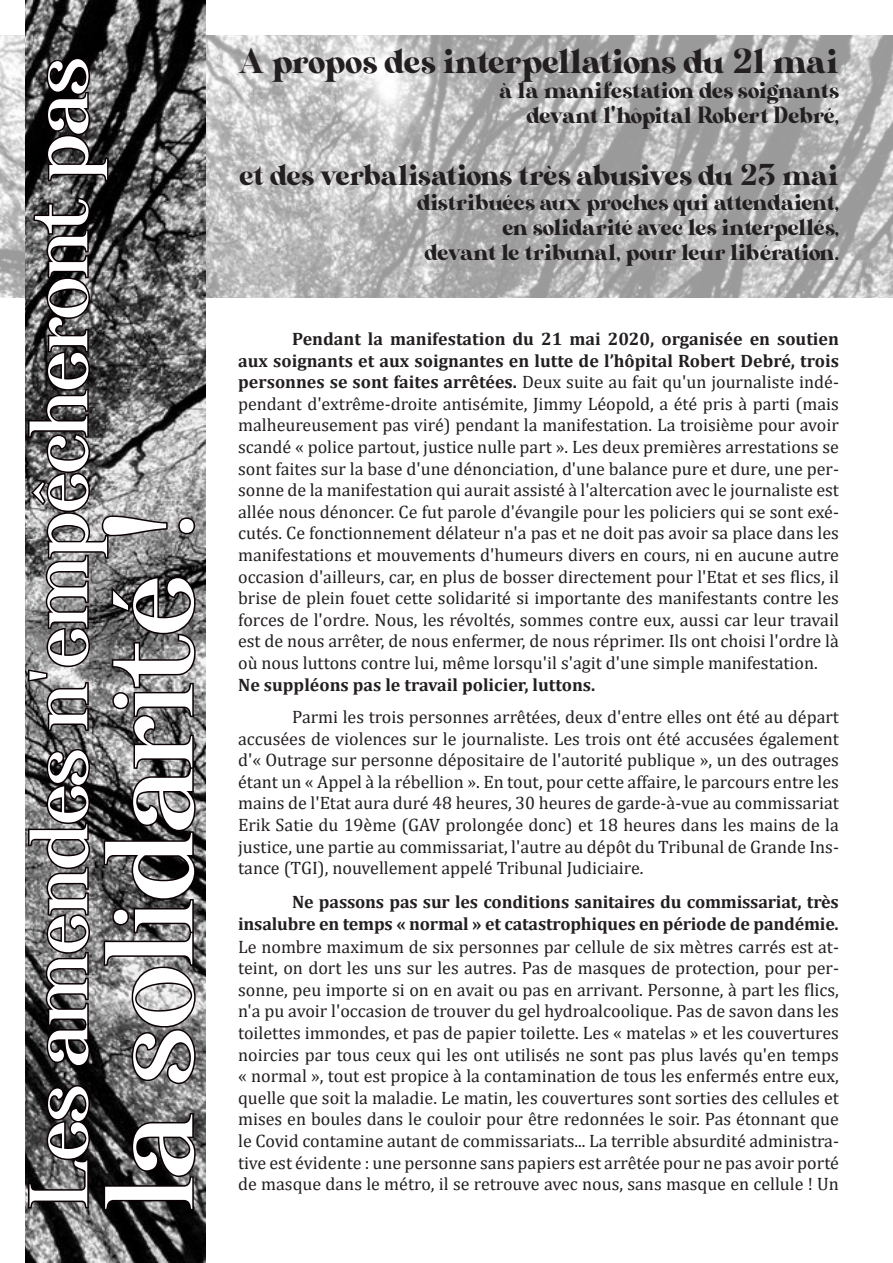
<style>
.page{position:relative;width:893px;height:1263px;background:#fff}
.page>*{position:absolute;margin:0;border:0;box-sizing:border-box;transform-origin:0 0}
.t1{font:124.5px "Afterglow";letter-spacing:.005em;color:#fff}
.t2{font:82.5px "Afterglow";letter-spacing:-.005em;color:#fff}
.t3{font:31.5px "AL Nevrada Personal Use Only";color:#231f20}
.t4{font:27px "AL Nevrada Personal Use Only";color:#231f20}
.t5{font:21px "AL Nevrada Personal Use Only";color:#231f20}
.t6{font:18px/21.6px "Cambria";color:#231f20;text-align:justify}
.t7{font:700 18px "Cambria";color:#231f20}
.s1{font-weight:700}
</style>
<div class="page">
<img style="left:0;top:35px;width:893px;height:263px">
<img style="left:26px;top:0;width:180px;height:1263px">
<svg style="left:45px;top:37px;width:65px;height:146px;background:#312e2f"></svg>
<svg style="left:26px;top:196px;width:171px;height:1016px;background:#5e5d5d"></svg>
<p class="t2" style="left:11px;top:1209px;width:1152px;rotate:-90deg">Les amendes n'empêcheront pas</p>
<p class="t1" style="left:76px;top:1209px;width:702px;rotate:-90deg">la solidarité !</p>
<p class="t3" style="left:239px;top:44px;width:602px">A propos des interpellations du 21 mai</p>
<p class="t5" style="left:500px;top:79px;width:341px">à la manifestation des soignants</p>
<p class="t5" style="left:527px;top:104px;width:314px">devant l'hôpital Robert Debré,</p>
<p class="t4" style="left:240px;top:159px;width:600px">et des verbalisations très abusives du 23 mai</p>
<p class="t5" style="left:417px;top:190px;width:423px">distribuées aux proches qui attendaient,</p>
<p class="t5" style="left:503px;top:215px;width:338px">en solidarité avec les interpellés,</p>
<p class="t5" style="left:425px;top:241px;width:416px">devant le tribunal, pour leur libération.</p>
<p class="t6" style="left:238px;top:328px;width:602px;text-indent:54px"><span class="s1">Pendant la manifestation du 21 mai 2020, organisée en soutien aux soignants et aux soignantes en lutte de l’hôpital Robert Debré, trois personnes se sont faites arrêtées.</span> Deux suite au fait qu'un journaliste indé&shy;pendant d'extrême-droite antisémite, Jimmy Léopold, a été pris à parti (mais malheureusement pas viré) pendant la manifestation. La troisième pour avoir scandé « police partout, justice nulle part ». Les deux premières arrestations se sont faites sur la base d'une dénonciation, d'une balance pure et dure, une per&shy;sonne de la manifestation qui aurait assisté à l'altercation avec le journaliste est allée nous dénoncer. Ce fut parole d'évangile pour les policiers qui se sont exé&shy;cutés. Ce fonctionnement délateur n'a pas et ne doit pas avoir sa place dans les manifestations et mouvements d'humeurs divers en cours, ni en aucune autre occasion d'ailleurs, car, en plus de bosser directement pour l'Etat et ses flics, il brise de plein fouet cette solidarité si importante des manifestants contre les forces de l'ordre. Nous, les révoltés, sommes contre eux, aussi car leur travail est de nous arrêter, de nous enfermer, de nous réprimer. Ils ont choisi l'ordre là où nous luttons contre lui, même lorsqu'il s'agit d'une simple manifestation.</p>
<p class="t7" style="left:238px;top:672px;width:359px">Ne suppléons pas le travail policier, luttons.</p>
<p class="t6" style="left:238px;top:706px;width:602px;text-indent:54px">Parmi les trois personnes arrêtées, deux d'entre elles ont été au départ accusées de violences sur le journaliste. Les trois ont été accusées également d'« Outrage sur personne dépositaire de l'autorité publique », un des outrages étant un « Appel à la rébellion ». En tout, pour cette affaire, le parcours entre les mains de l'Etat aura duré 48 heures, 30 heures de garde-à-vue au commissariat Erik Satie du 19ème (GAV prolongée donc) et 18 heures dans les mains de la justice, une partie au commissariat, l'autre au dépôt du Tribunal de Grande Ins&shy;tance (TGI), nouvellement appelé Tribunal Judiciaire.</p>
<p class="t6" style="left:238px;top:890px;width:602px;text-indent:54px"><span class="s1">Ne passons pas sur les conditions sanitaires du commissariat, très insalubre en temps « normal » et catastrophiques en période de pandémie.<br></span>Le nombre maximum de six personnes par cellule de six mètres carrés est at&shy;teint, on dort les uns sur les autres. Pas de masques de protection, pour per&shy;sonne, peu importe si on en avait ou pas en arrivant. Personne, à part les flics, n'a pu avoir l'occasion de trouver du gel hydroalcoolique. Pas de savon dans les toilettes immondes, et pas de papier toilette. Les « matelas » et les couvertures noircies par tous ceux qui les ont utilisés ne sont pas plus lavés qu'en temps « normal », tout est propice à la contamination de tous les enfermés entre eux, quelle que soit la maladie. Le matin, les couvertures sont sorties des cellules et mises en boules dans le couloir pour être redonnées le soir. Pas étonnant que le Covid contamine autant de commissariats... La terrible absurdité administra&shy;tive est évidente : une personne sans papiers est arrêtée pour ne pas avoir porté</p>
<p class="t6" style="left:238px;top:1173px;width:602px">de masque dans le métro, il se retrouve avec nous, sans masque en cellule ! Un</p>
</div>
